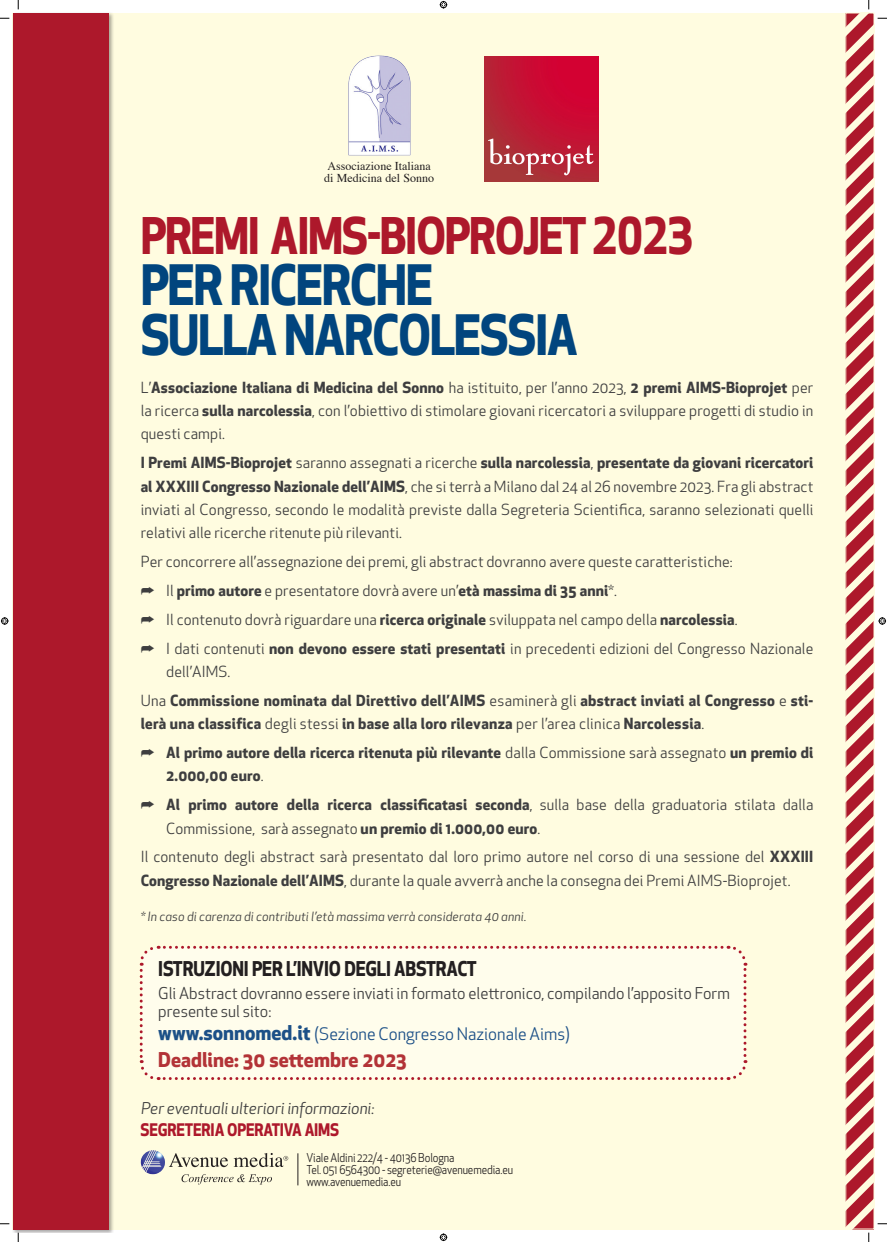
<style>
.page{position:relative;width:887px;height:1242px;background:#fff}
.page>*{position:absolute;margin:0;border:0;box-sizing:border-box;transform-origin:0 0}
.t1{font:700 54.31px/50.4px "Apex New";letter-spacing:-.03em;color:#01457e;scale:.9 1}
.t2{font:700 49.31px "Apex New";letter-spacing:-.03em;color:#ad182b;scale:.9 1}
.t3{font:700 19.94px "Apex New";letter-spacing:-.01em;color:#231f20;scale:.9 1}
.t4{font:700 19.94px "Apex New";color:#b33337}
.t5{font:700 16.94px "Apex New";letter-spacing:-.01em;color:#ad182b;scale:.9 1}
.t6{font:16.88px "Apex New";color:#1c5087}
.t7{font:15.94px/17.9px "Apex New";color:#3e3e3f}
.t8{font:italic 15.94px "Apex New";color:#3e3e3f}
.t9{font:15px/23.2px "Apex New";letter-spacing:.01em;color:#3e3e3f;text-align:justify}
.t10{font:700 15px/28.9px "Apex New";letter-spacing:.02em;color:#3e3e3f}
.t11{font:italic 12.5px "Apex New";letter-spacing:.01em;color:#3e3e3f}
.t12{font:12px/12px "Times";color:#231f20}
.t13{font:11.94px/11.9px "Apex New";letter-spacing:-.01em;color:#231f20;scale:.9 1}
.s1{font-weight:700}
.s2{font-weight:400}
.s3{font-weight:700;font-size:19.94px}
</style>
<div class="page">
<div style="left:13px;top:13px;width:861px;height:1215px;background:#fffce0"></div>
<div style="left:139px;top:945px;width:609px;height:136px;background:#fffdec"></div>
<img style="left:140px;top:1150px;width:25px;height:24px">
<svg style="left:170px;top:1153px;width:58px;height:13px"></svg>
<svg style="left:234px;top:1153px;width:54px;height:13px"></svg>
<svg style="left:181px;top:1174px;width:91px;height:10px"></svg>
<hr style="left:298px;top:1153px;width:1px;height:32px;background:#231f20">
<img style="left:348px;top:55px;width:63px;height:101px">
<img style="left:484px;top:56px;width:115px;height:125px">
<div style="left:12px;top:12px;width:103px;height:1220px;background:#231f20;opacity:.4"></div>
<div style="left:13px;top:13px;width:96px;height:1215px;background:#ad182b"></div>
<svg style="left:440px;top:1px;width:7px;height:7px"></svg>
<svg style="left:440px;top:1233px;width:7px;height:7px"></svg>
<svg style="left:1px;top:617px;width:7px;height:7px"></svg>
<svg style="left:846px;top:0;width:41px;height:1241px"></svg>
<p class="t12" style="left:324px;top:159px;width:111px">Associazione Italiana di Medicina del Sonno</p>
<h2 class="t2" style="left:141px;top:200px;width:616px">PREMI AIMS-BIOPROJET 2023</h2>
<h1 class="t1" style="left:141px;top:257px;width:488px">PER RICERCHE<br>SULLA NARCOLESSIA</h1>
<p class="t9" style="left:141px;top:376px;width:674px">L’<span class="s1">Associazione Italiana di Medicina del Sonno</span> ha istituito, per l’anno 2023, <span class="s1">2 premi AIMS-Bioprojet</span> per la ricerca <span class="s1">sulla narcolessia</span>, con l’obiettivo di stimolare giovani ricercatori a sviluppare progetti di studio in questi campi.</p>
<p class="t9" style="left:141px;top:451px;width:674px"><span class="s1">I Premi AIMS-Bioprojet</span> saranno assegnati a ricerche <span class="s1">sulla narcolessia</span>, <span class="s1">presentate da giovani ricercatori al XXXIII Congresso Nazionale dell’AIMS</span>, che si terrà a Milano dal 24 al 26 novembre 2023. Fra gli abstract inviati al Congresso, secondo le modalità previste dalla Segreteria Scientifica, saranno selezionati quelli relativi alle ricerche ritenute più rilevanti.</p>
<p class="t9" style="left:141px;top:547px;width:674px;line-height:28.9px;text-align:left">Per concorrere all’assegnazione dei premi, gli abstract dovranno avere queste caratteristiche:<br>➦ Il <span class="s1">primo autore</span> e presentatore dovrà avere un’<span class="s1">età massima di 35 anni</span>*.<br>➦ Il contenuto dovrà riguardare una <span class="s1">ricerca originale</span> sviluppata nel campo della <span class="s1">narcolessia</span>.<br>➦ I dati contenuti <span class="s1">non devono essere stati presentati</span> in precedenti edizioni del Congresso Nazionale</p>
<p class="t10" style="left:141px;top:656px;width:674px;text-indent:26px"><span class="s2">dell’AIMS.<br>Una</span> Commissione nominata dal Direttivo dell’AIMS <span class="s2">esaminerà gli</span> abstract inviati al Congresso <span class="s2">e</span> sti-</p>
<p class="t10" style="left:141px;top:708px;width:674px">lerà una classifica <span class="s2">degli stessi</span> in base alla loro rilevanza <span class="s2">per l’area clinica</span> Narcolessia<span class="s2">.<br></span>➦ Al primo autore della ricerca ritenuta più rilevante <span class="s2">dalla Commissione sarà assegnato</span> un premio di</p>
<p class="t10" style="left:141px;top:760px;width:674px;text-indent:26px">2.000,00 euro<span class="s2">.<br></span>➦ Al primo autore della ricerca classificatasi seconda<span class="s2">, sulla base della graduatoria stilata dalla</span></p>
<p class="t9" style="left:141px;top:813px;width:674px;line-height:28.9px;text-indent:26px">Commissione, sarà assegnato <span class="s1">un premio di 1.000,00 euro</span>.<br>Il contenuto degli abstract sarà presentato dal loro primo autore nel corso di una sessione del <span class="s1">XXXIII</span></p>
<p class="t9" style="left:141px;top:868px;width:651px"><span class="s1">Congresso Nazionale dell’AIMS</span>, durante la quale avverrà anche la consegna dei Premi AIMS-Bioprojet.</p>
<p class="t11" style="left:141px;top:908px;width:387px">* In caso di carenza di contributi l’età massima verrà considerata 40 anni.</p>
<h3 class="t3" style="left:158px;top:953px;width:355px">ISTRUZIONI PER L’INVIO DEGLI ABSTRACT</h3>
<p class="t7" style="left:158px;top:983px;width:573px">Gli Abstract dovranno essere inviati in formato elettronico, compilando l’apposito Form presente sul sito:</p>
<p class="t6" style="left:158px;top:1023px;width:413px"><span class="s3">www.sonnomed.it</span> (Sezione Congresso Nazionale Aims)</p>
<h3 class="t4" style="left:158px;top:1044px;width:250px">Deadline: 30 settembre 2023</h3>
<p class="t8" style="left:141px;top:1098px;width:235px">Per eventuali ulteriori informazioni:</p>
<p class="t5" style="left:141px;top:1117px;width:21px">Segreteria</p>
<p class="t5" style="left:227px;top:1117px;width:22px">Operativa</p>
<p class="t5" style="left:305px;top:1117px;width:40px">AIMS</p>
<p class="t13" style="left:306px;top:1151px;width:231px">Viale Aldini 222/4 - 40136 Bologna<br>Tel. 051 6564300 - segreterie@avenuemedia.eu www.avenuemedia.eu</p>
</div>
